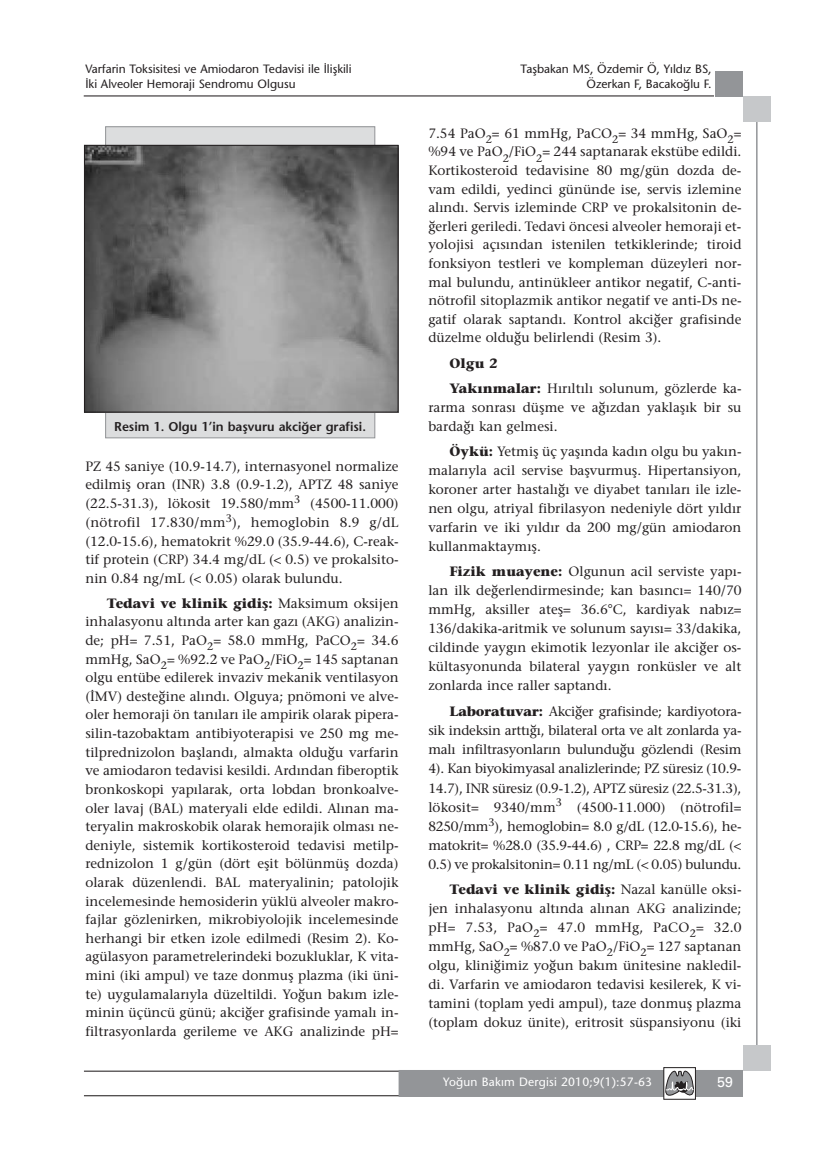
<style>
.page{position:relative;width:828px;height:1169px;background:#fff}
.page>*{position:absolute;margin:0;border:0;box-sizing:border-box;transform-origin:0 0}
.t1{font:14.25px "Univers";color:#fff}
.t2{font:13.5px/18.6px "Stone Serif";color:#231f20;text-align:justify}
.t3{font:600 12.75px "Stone Sans";color:#231f20}
.t4{font:12px/14.4px "Stone Sans";color:#231f20}
.t5{font:12px "Stone Sans";letter-spacing:.015em;color:#fff}
.s1{font-weight:700}
</style>
<div class="page">
<hr style="left:84px;top:1070px;width:345px;height:1px;background:#231f20">
<hr style="left:84px;top:1095px;width:345px;height:1px;background:#231f20">
<div style="left:399px;top:1070px;width:344px;height:27px;background:#939598"></div>
<svg style="left:665px;top:1070px;width:29px;height:30px"></svg>
<div style="left:663px;top:1067px;width:33px;height:32px;border:1px solid #231f20"></div>
<hr style="left:84px;top:95px;width:630px;height:1px;background:#231f20">
<div style="left:715px;top:71px;width:28px;height:26px;background:#939598"></div>
<hr style="left:756px;top:121px;width:2px;height:924px;background:#939598">
<div style="left:743px;top:97px;width:28px;height:25px;background:#c6c8ca"></div>
<div style="left:743px;top:1045px;width:28px;height:26px;background:#c6c8ca"></div>
<div style="left:106px;top:127px;width:269px;height:311px;background:#dcddde"></div>
<img style="left:86px;top:147px;width:311px;height:263px">
<div style="left:84px;top:145px;width:315px;height:267px;border:1px solid #231f20"></div>
<p class="t4" style="left:85px;top:63px;width:268px">Varfarin Toksisitesi ve Amiodaron Tedavisi ile İlişkili<br>İki Alveoler Hemoraji Sendromu Olgusu</p>
<p class="t3" style="left:114px;top:421px;width:253px">Resim 1. Olgu 1’in başvuru akciğer grafisi.</p>
<p class="t2" style="left:85px;top:458px;width:315px">PZ 45 saniye (10.9-14.7), internasyonel normalize edilmiş oran (INR) 3.8 (0.9-1.2), APTZ 48 saniye (22.5-31.3), lökosit 19.580/mm<sup>3</sup> (4500-11.000) (nötrofil 17.830/mm<sup>3</sup>), hemoglobin 8.9 g/dL (12.0-15.6), hematokrit %29.0 (35.9-44.6), C-reak&shy;tif protein (CRP) 34.4 mg/dL (&lt; 0.5) ve prokalsito&shy;nin 0.84 ng/mL (&lt; 0.05) olarak bulundu.</p>
<p class="t2" style="left:85px;top:595px;width:315px;text-indent:21px"><span class="s1">Tedavi ve klinik gidiş:</span> Maksimum oksijen inhalasyonu altında arter kan gazı (AKG) analizin&shy;de; pH= 7.51, PaO<sub>2</sub>= 58.0 mmHg, PaCO<sub>2</sub>= 34.6 mmHg, SaO<sub>2</sub>= %92.2 ve PaO<sub>2</sub>/FiO<sub>2</sub>= 145 saptanan olgu entübe edilerek invaziv mekanik ventilasyon (İMV) desteğine alındı. Olguya; pnömoni ve alve&shy;oler hemoraji ön tanıları ile ampirik olarak pipera&shy;silin-tazobaktam antibiyoterapisi ve 250 mg me&shy;tilprednizolon başlandı, almakta olduğu varfarin ve amiodaron tedavisi kesildi. Ardından fiberoptik bronkoskopi yapılarak, orta lobdan bronkoalve&shy;oler lavaj (BAL) materyali elde edildi. Alınan ma&shy;teryalin makroskobik olarak hemorajik olması ne&shy;deniyle, sistemik kortikosteroid tedavisi metilp&shy;rednizolon 1 g/gün (dört eşit bölünmüş dozda) olarak düzenlendi. BAL materyalinin; patolojik incelemesinde hemosiderin yüklü alveoler makro&shy;fajlar gözlenirken, mikrobiyolojik incelemesinde herhangi bir etken izole edilmedi (Resim 2). Ko&shy;agülasyon parametrelerindeki bozukluklar, K vita&shy;mini (iki ampul) ve taze donmuş plazma (iki üni&shy;te) uygulamalarıyla düzeltildi. Yoğun bakım izle&shy;minin üçüncü günü; akciğer grafisinde yamalı in&shy;filtrasyonlarda gerileme ve AKG analizinde pH=</p>
<p class="t4" style="left:521px;top:63px;width:193px;text-align:right">Taşbakan MS, Özdemir Ö, Yıldız BS,<br>Özerkan F, Bacakoğlu F.</p>
<p class="t2" style="left:428px;top:125px;width:315px">7.54 PaO<sub>2</sub>= 61 mmHg, PaCO<sub>2</sub>= 34 mmHg, SaO<sub>2</sub>= %94 ve PaO<sub>2</sub>/FiO<sub>2</sub>= 244 saptanarak ekstübe edildi.<br>Kortikosteroid tedavisine 80 mg/gün dozda de&shy;vam edildi, yedinci gününde ise, servis izlemine alındı. Servis izleminde CRP ve prokalsitonin de&shy;ğerleri geriledi. Tedavi öncesi alveoler hemoraji et&shy;yolojisi açısından istenilen tetkiklerinde; tiroid fonksiyon testleri ve kompleman düzeyleri nor&shy;mal bulundu, antinükleer antikor negatif, C-anti&shy;nötrofil sitoplazmik antikor negatif ve anti-Ds ne&shy;gatif olarak saptandı. Kontrol akciğer grafisinde düzelme olduğu belirlendi (Resim 3).</p>
<p class="t2" style="left:450px;top:352px;width:293px;line-height:25px"><span class="s1">Olgu 2<br>Yakınmalar:</span> Hırıltılı solunum, gözlerde ka-</p>
<p class="t2" style="left:428px;top:399px;width:315px;line-height:19px">rarma sonrası düşme ve ağızdan yaklaşık bir su bardağı kan gelmesi.</p>
<p class="t2" style="left:428px;top:443px;width:315px;line-height:19px;text-indent:21px"><span class="s1">Öykü:</span> Yetmiş üç yaşında kadın olgu bu yakın&shy;malarıyla acil servise başvurmuş. Hipertansiyon, koroner arter hastalığı ve diyabet tanıları ile izle&shy;nen olgu, atriyal fibrilasyon nedeniyle dört yıldır varfarin ve iki yıldır da 200 mg/gün amiodaron kullanmaktaymış.</p>
<p class="t2" style="left:428px;top:563px;width:315px;line-height:19px;text-indent:21px"><span class="s1">Fizik muayene:</span> Olgunun acil serviste yapı&shy;lan ilk değerlendirmesinde; kan basıncı= 140/70 mmHg, aksiller ateş= 36.6°C, kardiyak nabız= 136/dakika-aritmik ve solunum sayısı= 33/dakika, cildinde yaygın ekimotik lezyonlar ile akciğer os&shy;kültasyonunda bilateral yaygın ronküsler ve alt zonlarda ince raller saptandı.</p>
<p class="t2" style="left:428px;top:702px;width:315px;line-height:19.2px;text-indent:21px"><span class="s1">Laboratuvar:</span> Akciğer grafisinde; kardiyotora&shy;sik indeksin arttığı, bilateral orta ve alt zonlarda ya&shy;malı infiltrasyonların bulunduğu gözlendi (Resim 4). Kan biyokimyasal analizlerinde; PZ süresiz (10.9- 14.7), INR süresiz (0.9-1.2), APTZ süresiz (22.5-31.3), lökosit= 9340/mm<sup>3</sup> (4500-11.000) (nötrofil= 8250/mm<sup>3</sup>), hemoglobin= 8.0 g/dL (12.0-15.6), he&shy;matokrit= %28.0 (35.9-44.6) , CRP= 22.8 mg/dL (&lt; 0.5) ve prokalsitonin= 0.11 ng/mL (&lt; 0.05) bulundu.</p>
<p class="t2" style="left:428px;top:881px;width:315px;text-indent:21px"><span class="s1">Tedavi ve klinik gidiş:</span> Nazal kanülle oksi&shy;jen inhalasyonu altında alınan AKG analizinde; pH= 7.53, PaO<sub>2</sub>= 47.0 mmHg, PaCO<sub>2</sub>= 32.0 mmHg, SaO<sub>2</sub>= %87.0 ve PaO<sub>2</sub>/FiO<sub>2</sub>= 127 saptanan olgu, kliniğimiz yoğun bakım ünitesine nakledil&shy;di. Varfarin ve amiodaron tedavisi kesilerek, K vi&shy;tamini (toplam yedi ampul), taze donmuş plazma (toplam dokuz ünite), eritrosit süspansiyonu (iki</p>
<p class="t5" style="left:443px;top:1077px;width:211px">Yoğun Bakım Dergisi 2010;9(1):57-63</p>
<p class="t1" style="left:717px;top:1076px;width:17px">59</p>
</div>
